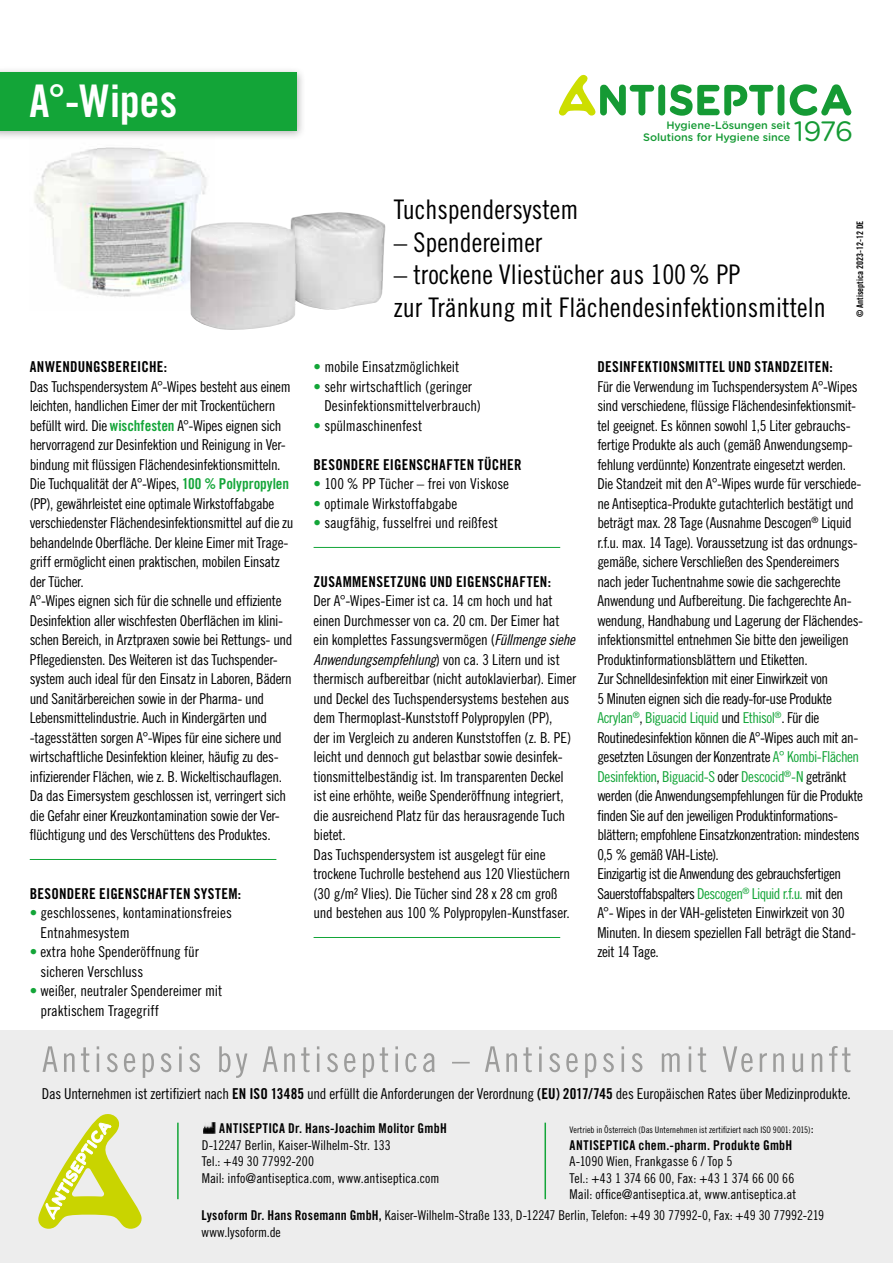
<style>
.page{position:relative;width:893px;height:1263px;background:#fff}
.page>*{position:absolute;margin:0;border:0;box-sizing:border-box;transform-origin:0 0}
.t1{font:45px "Trade Gothic LT Std Bd Cn 20";color:#fff}
.t2{font:27.9px "Gotham Rounded";color:#159a34}
.t3{font:27px/32.4px "Trade Gothic LT Std Cn 18";color:#000}
.t4{font:15px/19.5px "Trade Gothic LT Std Cn 18";letter-spacing:-.025em;color:#000}
.t5{font:15px/19.5px "Trade Gothic LT Std Cn 18";letter-spacing:-.005em;color:#000}
.t6{font:15px "Trade Gothic LT Std Bd Cn 20";letter-spacing:.02em;color:#000}
.t7{font:15px "Trade Gothic LT Std Cn 18 Obl";letter-spacing:-.025em;color:#000}
.t8{font:13.5px/16.5px "Trade Gothic LT Std Cn 18";color:#000}
.t9{font:13.5px "Trade Gothic LT Std Bd Cn 20";letter-spacing:.02em;color:#000}
.t10{font:500 10.8px/11.9px "Gotham Rounded";letter-spacing:-.005em;color:#159a34;text-align:right}
.t11{font:9px "Trade Gothic LT Std Cn 18";letter-spacing:.005em;color:#000}
.t12{font:9px "Trade Gothic LT Std Bd Cn 20";color:#000}
.s1{font-family:"Trade Gothic LT Std Bd Cn 20";color:#13a538}
.s2{color:#13a538}
.s3{font-family:"Trade Gothic LT Std Cn 18 Obl"}
.s4{font-family:"Trade Gothic LT Std Cn 18"}
.s5{font-family:"Trade Gothic LT Std Bd Cn 20"}
.s6{font-size:13.5px}
</style>
<div class="page">
<img style="left:34px;top:147px;width:173px;height:150px">
<img style="left:190px;top:212px;width:196px;height:118px">
<div style="left:0;top:1030px;width:893px;height:233px;background:#ededed"></div>
<svg style="left:43px;top:1046px;width:807px;height:32px"></svg>
<svg style="left:38px;top:1114px;width:104px;height:115px"></svg>
<hr style="left:177px;top:1123px;width:2px;height:76px;background:#13a538">
<hr style="left:544px;top:1123px;width:2px;height:76px;background:#13a538">
<svg style="left:203px;top:1122px;width:12px;height:11px"></svg>
<hr style="left:30px;top:859px;width:246px;height:1px;background:#13a538">
<hr style="left:314px;top:547px;width:246px;height:1px;background:#13a538">
<hr style="left:314px;top:937px;width:246px;height:1px;background:#13a538">
<div style="left:658px;top:85px;width:7px;height:30px;background:#159a34;border-radius:4px"></div>
<svg style="left:790px;top:84px;width:61px;height:32px"></svg>
<div style="left:778px;top:85px;width:6px;height:30px;background:#159a34;border-radius:4px"></div>
<svg style="left:670px;top:84px;width:103px;height:32px"></svg>
<svg style="left:558px;top:75px;width:96px;height:41px"></svg>
<div style="left:0;top:67px;width:306px;height:74px;background:#000;opacity:.29"></div>
<div style="left:0;top:72px;width:296px;height:59px;background:#13a538"></div>
<h1 class="t1" style="left:29px;top:74px;width:149px">A°-Wipes</h1>
<p class="t10" style="left:643px;top:119px;width:149px">Hygiene-Lösungen seit<br>Solutions for Hygiene since</p>
<h2 class="t2" style="left:794px;top:112px;width:61px">1976</h2>
<p class="t6" style="left:30px;top:358px;width:139px">ANWENDUNGSBEREICHE:</p>
<p class="t4" style="left:30px;top:376px;width:265px">Das Tuchspendersystem A°-Wipes besteht aus einem leichten, handlichen Eimer der mit Trockentüchern befüllt wird. Die <span class="s1">wischfesten</span> A°-Wipes eignen sich hervorragend zur Desinfektion und Reinigung in Ver&shy;bindung mit flüssigen Flächendesinfektionsmitteln.<br>Die Tuchqualität der A°-Wipes, <span class="s1">100 % Polypropylen </span>(PP), gewährleistet eine optimale Wirkstoffabgabe verschiedenster Flächendesinfektionsmittel auf die zu behandelnde Oberfläche. Der kleine Eimer mit Trage&shy;griff ermöglicht einen praktischen, mobilen Einsatz der Tücher.<br>A°-Wipes eignen sich für die schnelle und effiziente Desinfektion aller wischfesten Oberflächen im klini&shy;schen Bereich, in Arztpraxen sowie bei Rettungs- und Pflegediensten. Des Weiteren ist das Tuchspender&shy;system auch ideal für den Einsatz in Laboren, Bädern und Sanitärbereichen sowie in der Pharma- und Lebensmittelindustrie. Auch in Kindergärten und -tagesstätten sorgen A°-Wipes für eine sichere und wirtschaftliche Desinfektion kleiner, häufig zu des&shy;infizierender Flächen, wie z. B. Wickeltischauflagen.<br>Da das Eimersystem geschlossen ist, verringert sich die Gefahr einer Kreuzkontamination sowie der Ver&shy;flüchtigung und des Verschüttens des Produktes.</p>
<p class="t6" style="left:30px;top:884px;width:213px">BESONDERE EIGENSCHAFTEN SYSTEM:</p>
<p class="t5" style="left:41px;top:903px;width:193px;text-indent:-11px"><span class="s2">•</span> geschlossenes, kontaminationsfreies<br>Entnahmesystem</p>
<p class="t5" style="left:41px;top:942px;width:160px;text-indent:-11px"><span class="s2">•</span> extra hohe Spenderöffnung für sicheren Verschluss</p>
<p class="t5" style="left:41px;top:981px;width:183px;text-indent:-11px"><span class="s2">•</span> weißer, neutraler Spendereimer mit praktischem Tragegriff</p>
<h3 class="t3" style="left:394px;top:193px;width:186px">Tuchspendersystem</h3>
<h3 class="t3" style="left:394px;top:226px;width:150px">– Spendereimer</h3>
<h3 class="t3" style="left:394px;top:258px;width:433px">– trockene Vliestücher aus 100% PP<br>zur Tränkung mit Flächendesinfektionsmitteln</h3>
<p class="t12" style="left:854px;top:317px;width:98px;rotate:-90deg">© Antiseptica 2023-12-12 DE</p>
<p class="t5" style="left:314px;top:357px;width:147px"><span class="s2">•</span> mobile Einsatzmöglichkeit</p>
<p class="t5" style="left:324px;top:376px;width:158px;text-indent:-11px"><span class="s2">•</span> sehr wirtschaftlich (geringer<br>Desinfektionsmittelverbrauch)</p>
<p class="t4" style="left:314px;top:415px;width:110px"><span class="s2">•</span> spülmaschinenfest</p>
<p class="t6" style="left:314px;top:455px;width:209px">BESONDERE EIGENSCHAFTEN TÜCHER</p>
<p class="t5" style="left:314px;top:474px;width:197px"><span class="s2">•</span> 100 % PP Tücher – frei von Viskose</p>
<p class="t5" style="left:314px;top:493px;width:145px"><span class="s2">•</span> optimale Wirkstoffabgabe</p>
<p class="t5" style="left:314px;top:513px;width:186px"><span class="s2">•</span> saugfähig, fusselfrei und reißfest</p>
<p class="t6" style="left:314px;top:572px;width:239px">ZUSAMMENSETZUNG UND EIGENSCHAFTEN:</p>
<p class="t4" style="left:314px;top:591px;width:263px">Der A°-Wipes-Eimer ist ca. 14 cm hoch und hat einen Durchmesser von ca. 20 cm. Der Eimer hat ein komplettes Fassungsvermögen (<span class="s3">Füllmenge siehe</span></p>
<p class="t7" style="left:314px;top:650px;width:248px">Anwendungsempfehlung<span class="s4">) von ca. 3 Litern und ist</span></p>
<p class="t4" style="left:314px;top:669px;width:264px">thermisch aufbereitbar (nicht autoklavierbar). Eimer und Deckel des Tuchspendersystems bestehen aus dem Thermoplast-Kunststoff Polypropylen (PP),<br>der im Vergleich zu anderen Kunststoffen (z. B. PE) leicht und dennoch gut belastbar sowie desinfek&shy;tionsmittelbeständig ist. Im transparenten Deckel ist eine erhöhte, weiße Spenderöffnung integriert, die ausreichend Platz für das herausragende Tuch bietet.<br>Das Tuchspendersystem ist ausgelegt für eine trockene Tuchrolle bestehend aus 120 Vliestüchern (30 g/m² Vlies). Die Tücher sind 28 x 28 cm groß und bestehen aus 100 % Polypropylen-Kunstfaser.</p>
<p class="t6" style="left:597px;top:358px;width:237px">DESINFEKTIONSMITTEL UND STANDZEITEN:</p>
<p class="t4" style="left:597px;top:376px;width:267px">Für die Verwendung im Tuchspendersystem A°-Wipes sind verschiedene, flüssige Flächendesinfektionsmit&shy;tel geeignet. Es können sowohl 1,5 Liter gebrauchs&shy;fertige Produkte als auch (gemäß Anwendungsemp&shy;fehlung verdünnte) Konzentrate eingesetzt werden.<br>Die Standzeit mit den A°-Wipes wurde für verschiede&shy;ne Antiseptica-Produkte gutachterlich bestätigt und beträgt max. 28 Tage (Ausnahme Descogen<sup>®</sup> Liquid r.f.u. max. 14 Tage). Voraussetzung ist das ordnungs&shy;gemäße, sichere Verschließen des Spendereimers nach jeder Tuchentnahme sowie die sachgerechte Anwendung und Aufbereitung. Die fachgerechte An&shy;wendung, Handhabung und Lagerung der Flächendes&shy;infektionsmittel entnehmen Sie bitte den jeweiligen Produktinformationsblättern und Etiketten.<br>Zur Schnelldesinfektion mit einer Einwirkzeit von<br>5 Minuten eignen sich die ready-for-use Produkte <span class="s2">Acrylan</span><sup>®</sup>, <span class="s2">Biguacid Liquid</span> und <span class="s2">Ethisol</span><sup>®</sup>. Für die Routinedesinfektion können die A°-Wipes auch mit an&shy;gesetzten Lösungen der Konzentrate <span class="s2">A° Kombi-Flächen Desinfektion</span>, <span class="s2">Biguacid-S</span> oder <span class="s2">Descocid</span><sup>®</sup><span class="s2">-N</span> getränkt werden (die Anwendungsempfehlungen für die Produkte finden Sie auf den jeweiligen Produktinformations&shy;blättern; empfohlene Einsatzkonzentration: mindestens 0,5 % gemäß VAH-Liste).<br>Einzigartig ist die Anwendung des gebrauchsfertigen Sauerstoffabspalters <span class="s2">Descogen</span><sup>®</sup> <span class="s2">Liquid r.f.u.</span> mit den<br>A°- Wipes in der VAH-gelisteten Einwirkzeit von 30<br>Minuten. In diesem speziellen Fall beträgt die Stand&shy;zeit 14 Tage.</p>
<p class="t4" style="left:42px;top:1083px;width:810px">Das Unternehmen ist zertifiziert nach <span class="s5">EN ISO 13485</span> und erfüllt die Anforderungen der Verordnung <span class="s5">(EU) 2017/745</span> des Europäischen Rates über Medizinprodukte.</p>
<p class="t11" style="left:570px;top:1124px;width:246px">Vertrieb in Österreich (Das Unternehmen ist zertifiziert nach ISO 9001: 2015)<span class="s6">:</span></p>
<p class="t9" style="left:570px;top:1136px;width:224px">ANTISEPTICA chem.-pharm. Produkte GmbH</p>
<p class="t8" style="left:570px;top:1153px;width:228px">A-1090 Wien, Frankgasse 6 / Top 5<br>Tel.: +43 1 374 66 00, Fax: +43 1 374 66 00 66<br>Mail: office@antiseptica.at, www.antiseptica.at</p>
<p class="t8" style="left:202px;top:1207px;width:624px"><span class="s5">Lysoform Dr. Hans Rosemann GmbH,</span> Kaiser-Wilhelm-Straße 133, D-12247 Berlin, Telefon: +49 30 77992-0, Fax: +49 30 77992-219 www.lysoform.de</p>
<p class="t9" style="left:219px;top:1120px;width:229px">ANTISEPTICA Dr. Hans-Joachim Molitor GmbH</p>
<p class="t8" style="left:202px;top:1136px;width:239px">D-12247 Berlin, Kaiser-Wilhelm-Str. 133<br>Tel.: +49 30 77992-200<br>Mail: info@antiseptica.com, www.antiseptica.com</p>
</div>
